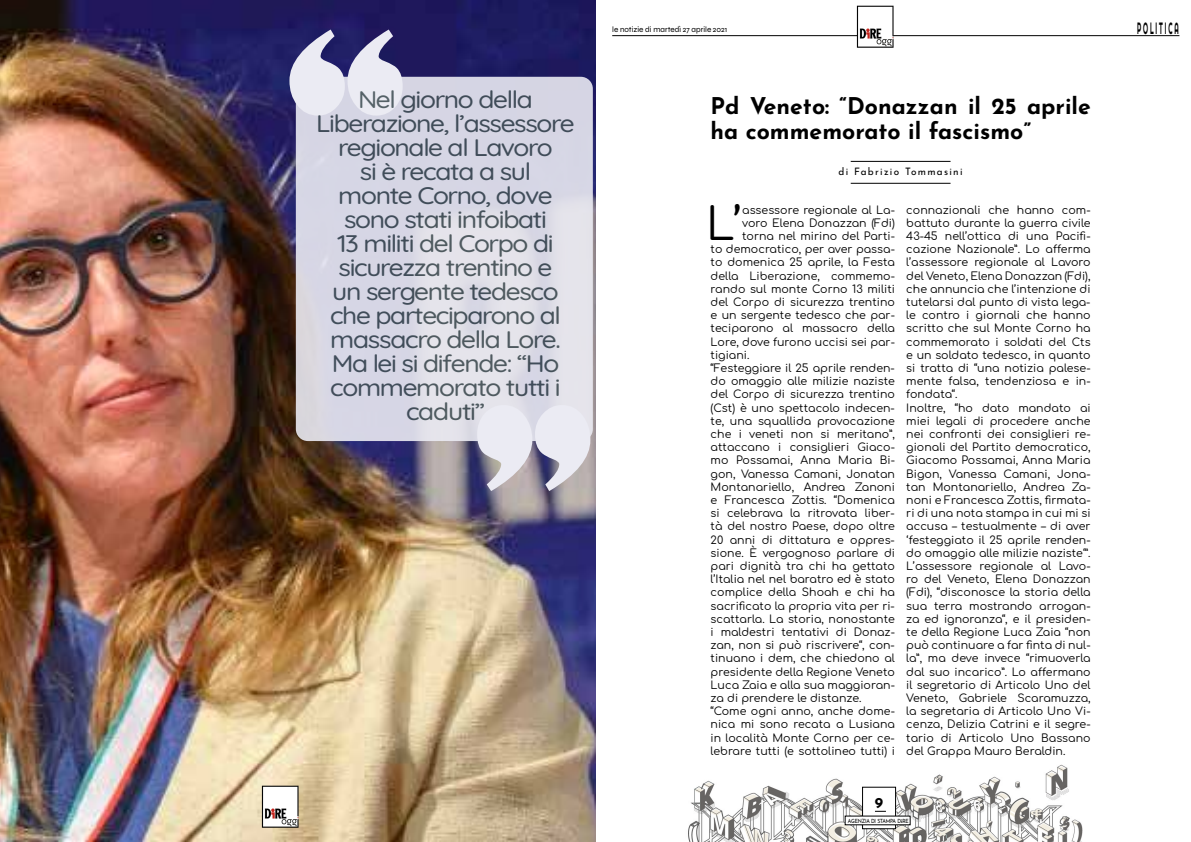
<style>
.page{position:relative;width:1191px;height:842px;background:#fff}
.page>*{position:absolute;margin:0;border:0;box-sizing:border-box;transform-origin:0 0}
.t1{font:44.8px "Comfortaa";color:#000}
.t2{font:300 24px/24px "Quicksand";letter-spacing:-.05em;color:#445258;text-align:center;scale:1.1 1}
.t3{font:700 23px/25px "Josefin Sans";color:#000}
.t4{font:16.4px "Righteous";letter-spacing:.29em;color:#000;scale:.39 1}
.t5{font:700 15px "Josefin Sans";color:#000}
.t6{font:11px/13.2px "Comfortaa";color:#000}
.t7{font:10.2px "Josefin Sans";letter-spacing:.13em;color:#000}
.t8{font:8px "Syne";color:#000}
.t9{font:5.7px "Josefin Sans";letter-spacing:-.04em;color:#000;scale:.88 1}
.s1{font-weight:700}
</style>
<div class="page">
<img style="left:688px;top:764px;width:395px;height:78px">
<hr style="left:850px;top:183px;width:100px;height:1px;background:#000">
<hr style="left:850px;top:161px;width:100px;height:1px;background:#000">
<img style="left:0;top:0;width:595px;height:842px">
<svg style="left:289px;top:30px;width:114px;height:86px;background:#807ea7"></svg>
<svg style="left:477px;top:437px;width:113px;height:54px;background:#bab7c3"></svg>
<div style="left:296px;top:77px;width:297px;height:364px;background:linear-gradient(to bottom,#d7d7e5,#e0dfe8);border-radius:12px"></div>
<hr style="left:612px;top:35px;width:567px;height:1px;background:#000">
<div style="left:862px;top:787px;width:34px;height:42px;background:#fff;border:1px solid #000"></div>
<div style="left:845px;top:816px;width:65px;height:9px;background:#fff"></div>
<img style="left:842px;top:5px;width:74px;height:42px">
<img style="left:247px;top:784px;width:73px;height:43px">
<p class="t2" style="left:316px;top:85px;width:236px">Nel giorno della<br>Liberazione, l’assessore regionale al Lavoro<br>si è recata a sul<br>monte Corno, dove sono stati infoibati<br>13 militi del Corpo di sicurezza trentino e<br>un sergente tedesco che parteciparono al massacro della Lore.<br>Ma lei si difende: “Ho commemorato tutti i caduti”</p>
<p class="t8" style="left:612px;top:24px;width:117px">le notizie di martedì 27 aprile 2021</p>
<h3 class="t3" style="left:710px;top:91px;width:382px">Pd Veneto: “Donazzan il 25 aprile ha commemorato il fascismo”</h3>
<p class="t7" style="left:838px;top:164px;width:126px">di Fabrizio Tommasini</p>
<h1 class="t1" style="left:706px;top:183px;width:37px">L’</h1>
<p class="t6" style="left:742px;top:202px;width:154px">assessore regionale al La-</p>
<p class="t6" style="left:742px;top:215px;width:154px">voro Elena Donazzan (Fdi)</p>
<p class="t6" style="left:742px;top:228px;width:154px">torna nel mirino del Parti-</p>
<p class="t6" style="left:710px;top:241px;width:186px">to democratico, per aver passa-</p>
<p class="t6" style="left:710px;top:254px;width:186px">to domenica 25 aprile, la Festa</p>
<p class="t6" style="left:710px;top:268px;width:186px">della Liberazione, commemo-</p>
<p class="t6" style="left:710px;top:281px;width:186px">rando sul monte Corno 13 militi</p>
<p class="t6" style="left:710px;top:294px;width:186px">del Corpo di sicurezza trentino</p>
<p class="t6" style="left:710px;top:307px;width:186px">e un sergente tedesco che par-</p>
<p class="t6" style="left:710px;top:320px;width:186px">teciparono al massacro della</p>
<p class="t6" style="left:710px;top:334px;width:186px">Lore, dove furono uccisi sei par-</p>
<p class="t6" style="left:710px;top:347px;width:40px">tigiani.</p>
<p class="t6" style="left:710px;top:360px;width:186px">“Festeggiare il 25 aprile renden-</p>
<p class="t6" style="left:710px;top:373px;width:186px">do omaggio alle milizie naziste</p>
<p class="t6" style="left:710px;top:386px;width:186px">del Corpo di sicurezza trentino</p>
<p class="t6" style="left:710px;top:400px;width:186px">(Cst) è uno spettacolo indecen-</p>
<p class="t6" style="left:710px;top:413px;width:186px">te, una squallida provocazione</p>
<p class="t6" style="left:710px;top:426px;width:186px">che i veneti non si meritano”,</p>
<p class="t6" style="left:710px;top:439px;width:186px">attaccano i consiglieri Giaco-</p>
<p class="t6" style="left:710px;top:452px;width:186px">mo Possamai, Anna Maria Bi-</p>
<p class="t6" style="left:710px;top:466px;width:186px">gon, Vanessa Camani, Jonatan</p>
<p class="t6" style="left:710px;top:479px;width:186px">Montanariello, Andrea Zanoni</p>
<p class="t6" style="left:710px;top:492px;width:186px">e Francesca Zottis. “Domenica</p>
<p class="t6" style="left:710px;top:505px;width:186px">si celebrava la ritrovata liber-</p>
<p class="t6" style="left:710px;top:518px;width:186px">tà del nostro Paese, dopo oltre</p>
<p class="t6" style="left:710px;top:532px;width:186px">20 anni di dittatura e oppres-</p>
<p class="t6" style="left:710px;top:545px;width:186px">sione. È vergognoso parlare di</p>
<p class="t6" style="left:710px;top:558px;width:186px">pari dignità tra chi ha gettato</p>
<p class="t6" style="left:710px;top:571px;width:186px">l’Italia nel nel baratro ed è stato</p>
<p class="t6" style="left:710px;top:584px;width:186px">complice della Shoah e chi ha</p>
<p class="t6" style="left:710px;top:598px;width:186px">sacrificato la propria vita per ri-</p>
<p class="t6" style="left:710px;top:611px;width:186px">scattarla. La storia, nonostante</p>
<p class="t6" style="left:710px;top:624px;width:186px">i maldestri tentativi di Donaz-</p>
<p class="t6" style="left:710px;top:637px;width:186px">zan, non si può riscrivere“, con-</p>
<p class="t6" style="left:710px;top:650px;width:186px">tinuano i dem, che chiedono al</p>
<p class="t6" style="left:710px;top:664px;width:186px">presidente della Regione Veneto</p>
<p class="t6" style="left:710px;top:677px;width:186px">Luca Zaia e alla sua maggioran-</p>
<p class="t6" style="left:710px;top:690px;width:152px">za di prendere le distanze.</p>
<p class="t6" style="left:710px;top:703px;width:186px">“Come ogni anno, anche dome-</p>
<p class="t6" style="left:710px;top:716px;width:186px">nica mi sono recata a Lusiana</p>
<p class="t6" style="left:710px;top:730px;width:186px">in località Monte Corno per ce-</p>
<p class="t6" style="left:710px;top:743px;width:186px">lebrare tutti (e sottolineo tutti) i</p>
<p class="t6" style="left:906px;top:202px;width:186px">connazionali che hanno com&shy;battuto durante la guerra civile<br>43-45 nell’ottica di una Pacifi&shy;cazione Nazionale”. Lo afferma l’assessore regionale al Lavoro del Veneto, Elena Donazzan (Fdi), che annuncia che l’intenzione di tutelarsi dal punto di vista lega&shy;le contro i giornali che hanno scritto che sul Monte Corno ha commemorato i soldati del Cts e un soldato tedesco, in quanto si tratta di “una notizia palese&shy;mente falsa, tendenziosa e in&shy;fondata“.<br>Inoltre, “ho dato mandato ai miei legali di procedere anche nei confronti dei consiglieri re&shy;gionali del Partito democratico,<br>Giacomo Possamai, Anna Maria<br>Bigon, Vanessa Camani, Jona&shy;tan Montanariello, Andrea Za&shy;noni e Francesca Zottis, firmata&shy;ri di una nota stampa in cui mi si accusa – testualmente – di aver ‘festeggiato il 25 aprile renden&shy;do omaggio alle milizie naziste‘”.<br>L’assessore regionale al Lavo&shy;ro del Veneto, Elena Donazzan (Fdi), “disconosce la storia della sua terra mostrando arrogan&shy;za ed ignoranza“, e il presiden&shy;te della Regione Luca Zaia “non può continuare a far finta di nul&shy;la”, ma deve invece “rimuoverla dal suo incarico”. Lo affermano il segretario di Articolo Uno del<br>Veneto, Gabriele Scaramuzza, la segretaria di Articolo Uno Vi&shy;cenza, Delizia Catrini e il segre&shy;tario di Articolo Uno Bassano del Grappa Mauro Beraldin.</p>
<h3 class="t5" style="left:875px;top:792px;width:10px">9</h3>
<p class="t9" style="left:848px;top:816px;width:71px">AGENZIA DI STAMPA D<span class="s1">i</span>RE</p>
<h3 class="t4" style="left:1137px;top:17px;width:108px">POLITICA</h3>
</div>
